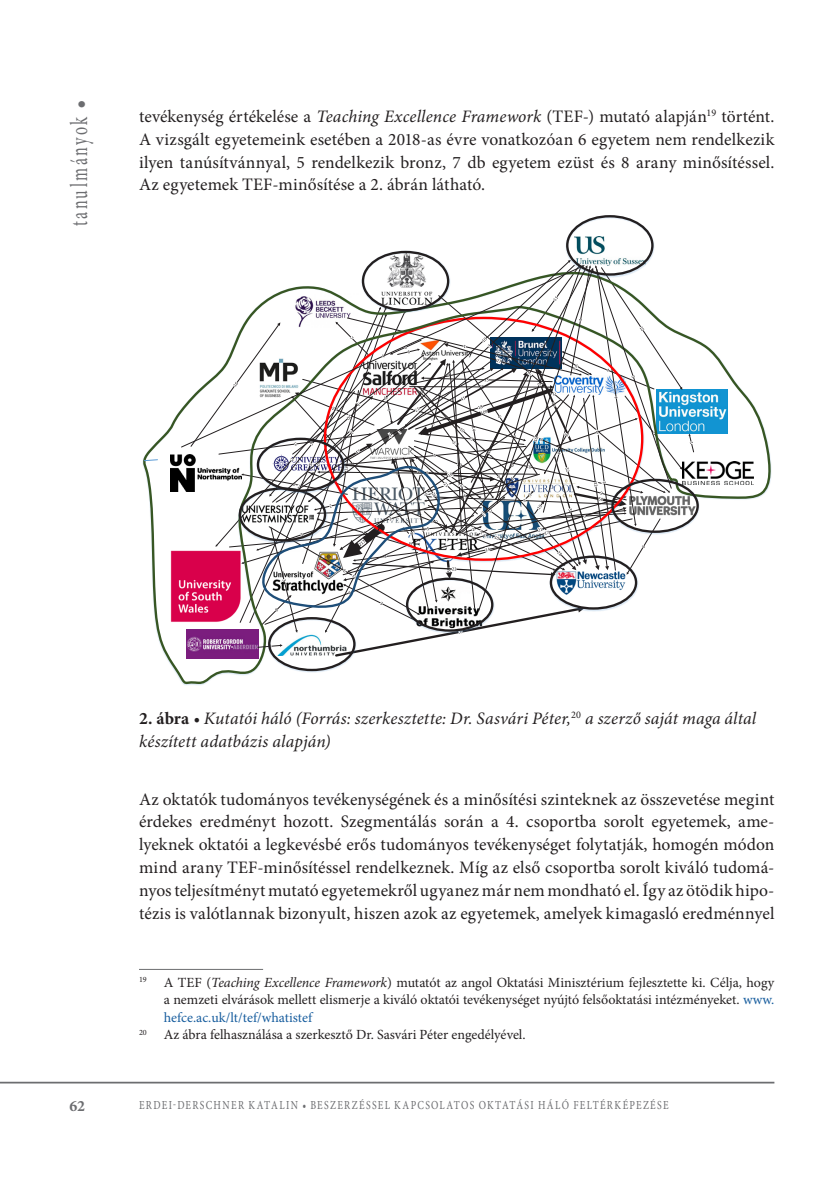
<style>
.page{position:relative;width:834px;height:1181px;background:#fff}
.page>*{position:absolute;margin:0;border:0;box-sizing:border-box;transform-origin:0 0}
.t1{font:24.5px "Minion Pro";letter-spacing:.155em;color:#6c6d70;scale:.65 1}
.Body___1st_par{font:17.5px/22.8px "Minion Pro";letter-spacing:.005em;color:#231f20;text-align:justify}
.Body{font:17.5px/22.8px "Minion Pro";letter-spacing:.005em;color:#231f20;text-align:justify}
.Body___Ábra{font:italic 17.5px/22.8px "Minion Pro";letter-spacing:.005em;color:#231f20}
.t2{font:700 15.75px "Minion Pro";color:#6c6d70}
.Body___Lábjegyzet{font:14px/17.5px "Minion Pro";color:#231f20;text-align:justify}
.t3{font:12.25px "Minion Pro";letter-spacing:.12em;color:#6c6d70;scale:.8 1}
.s1{font-style:italic}
.s2{font-weight:700;font-style:normal}
.s3{color:#175d9e}
</style>
<div class="page">
<hr style="left:0;top:1081px;width:774px;height:2px;background:#6c6d70">
<svg style="left:142px;top:333px;width:630px;height:352px"></svg>
<svg style="left:144px;top:459px;width:14px;height:2px"></svg>
<img style="left:682px;top:478px;width:18px;height:57px">
<img style="left:374px;top:250px;width:63px;height:10px">
<img style="left:266px;top:658px;width:91px;height:15px">
<svg style="left:181px;top:333px;width:9px;height:114px"></svg>
<img style="left:565px;top:215px;width:90px;height:45px">
<div style="left:566px;top:215px;width:87px;height:61px;border:2px solid #231f20;border-radius:50%"></div>
<svg style="left:190px;top:260px;width:492px;height:398px"></svg>
<hr style="left:139px;top:969px;width:124px;height:1px;background:#6c6d70">
<h1 class="t1" style="left:63px;top:226px;width:197px;rotate:-90deg">tanulmányok •</h1>
<p class="Body" style="left:139px;top:105px;width:637px">tevékenység értékelése a <span class="s1">Teaching Excellence Framework</span> (TEF-) mutató alapján<sup>19</sup> történt.<br>A vizsgált egyetemeink esetében a 2018-as évre vonatkozóan 6 egyetem nem rendelkezik ilyen tanúsítvánnyal, 5 rendelkezik bronz, 7 db egyetem ezüst és 8 arany minősítéssel.<br>Az egyetemek TEF-minősítése a 2. ábrán látható.</p>
<p class="t2" style="left:69px;top:1095px;width:17px">62</p>
<p class="Body___Ábra" style="left:139px;top:707px;width:618px"><span class="s2">2. ábra</span> • Kutatói háló (Forrás: szerkesztette: Dr. Sasvári Péter,<sup>20</sup> a szerző saját maga által készített adatbázis alapján)</p>
<p class="Body___1st_par" style="left:139px;top:788px;width:636px">Az oktatók tudományos tevékenységének és a minősítési szinteknek az összevetése megint érdekes eredményt hozott. Szegmentálás során a 4. csoportba sorolt egyetemek, ame&shy;lyeknek oktatói a legkevésbé erős tudományos tevékenységet folytatják, homogén módon mind arany TEF-minősítéssel rendelkeznek. Míg az első csoportba sorolt kiváló tudomá&shy;nyos teljesítményt mutató egyetemekről ugyanez már nem mondható el. Így az ötödik hipo&shy;tézis is valótlannak bizonyult, hiszen azok az egyetemek, amelyek kimagasló eredménnyel</p>
<p class="Body___Lábjegyzet" style="left:164px;top:973px;width:612px;text-indent:-25px"><sup>19</sup> A TEF (<span class="s1">Teaching Excellence Framework</span>) mutatót az angol Oktatási Minisztérium fejlesztette ki. Célja, hogy a nemzeti elvárások mellett elismerje a kiváló oktatói tevékenységet nyújtó felsőoktatási intézményeket. <span class="s3">www. hefce.ac.uk/lt/tef/whatistef</span></p>
<p class="Body___Lábjegyzet" style="left:139px;top:1026px;width:388px"><sup>20</sup> Az ábra felhasználása a szerkesztő Dr. Sasvári Péter engedélyével.</p>
<p class="t3" style="left:139px;top:1097px;width:18px">Erdei</p>
<p class="t3" style="left:173px;top:1097px;width:26px">-Derschner</p>
<p class="t3" style="left:248px;top:1097px;width:20px">Katalin</p>
<p class="t3" style="left:302px;top:1097px;width:28px">• Beszerzéssel</p>
<p class="t3" style="left:394px;top:1097px;width:11px">kapcsolatos</p>
<p class="t3" style="left:478px;top:1097px;width:10px">oktatási</p>
<p class="t3" style="left:538px;top:1097px;width:11px">háló</p>
<p class="t3" style="left:573px;top:1097px;width:10px">feltérképezése</p>
</div>
